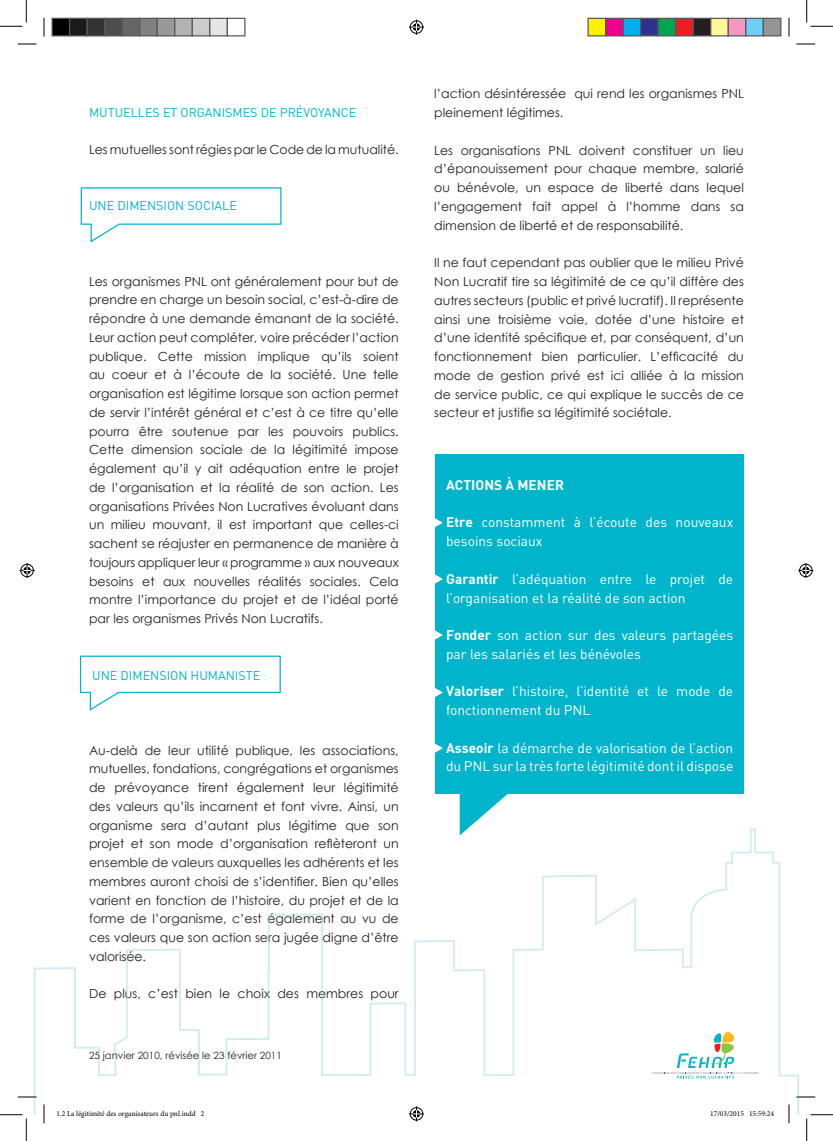
<style>
.page{position:relative;width:833px;height:1141px;background:#fff}
.page>*{position:absolute;margin:0;border:0;box-sizing:border-box;transform-origin:0 0}
.t1{font:13.75px/18.8px "DIN";color:#fff}
.t2{font:13.75px "DIN Bold";color:#fff}
.t3{font:12.5px/18.8px "Century Gothic";color:#231f20;text-align:justify}
.t4{font:12.5px/18.8px "Century Gothic";color:#465256;text-align:justify}
.t5{font:12.5px "DIN";color:#00b5cb}
.t6{font:10px "Century Gothic";color:#231f20}
.t7{font:7.5px "Minion Pro";color:#000}
.s1{font-family:"DIN Bold"}
</style>
<div class="page">
<svg style="left:80px;top:187px;width:202px;height:56px"></svg>
<svg style="left:79px;top:655px;width:202px;height:56px"></svg>
<svg style="left:34px;top:828px;width:764px;height:286px"></svg>
<svg style="left:268px;top:913px;width:55px;height:12px"></svg>
<svg style="left:126px;top:932px;width:197px;height:143px"></svg>
<div style="left:435px;top:454px;width:308px;height:339px;background:#00b5cb"></div>
<svg style="left:459px;top:793px;width:56px;height:42px"></svg>
<svg style="left:435px;top:518px;width:7px;height:9px"></svg>
<svg style="left:435px;top:574px;width:7px;height:10px"></svg>
<svg style="left:435px;top:630px;width:7px;height:10px"></svg>
<svg style="left:435px;top:688px;width:7px;height:9px"></svg>
<svg style="left:435px;top:743px;width:7px;height:10px"></svg>
<svg style="left:651px;top:1031px;width:107px;height:47px"></svg>
<svg style="left:18px;top:43px;width:18px;height:2px"></svg>
<svg style="left:796px;top:43px;width:18px;height:2px"></svg>
<svg style="left:18px;top:1096px;width:18px;height:1px"></svg>
<svg style="left:796px;top:1096px;width:18px;height:1px"></svg>
<svg style="left:43px;top:18px;width:2px;height:18px"></svg>
<svg style="left:43px;top:1104px;width:2px;height:19px"></svg>
<svg style="left:788px;top:18px;width:1px;height:18px"></svg>
<svg style="left:787px;top:1104px;width:2px;height:19px"></svg>
<svg style="left:0;top:0;width:27px;height:27px"></svg>
<svg style="left:0;top:1114px;width:27px;height:26px"></svg>
<svg style="left:806px;top:0;width:26px;height:27px"></svg>
<svg style="left:806px;top:1114px;width:26px;height:26px"></svg>
<svg style="left:409px;top:20px;width:15px;height:15px"></svg>
<svg style="left:409px;top:1106px;width:15px;height:15px"></svg>
<svg style="left:20px;top:563px;width:15px;height:15px"></svg>
<svg style="left:798px;top:563px;width:14px;height:15px"></svg>
<div style="left:52px;top:18px;width:18px;height:18px;background:#000"></div>
<div style="left:51px;top:18px;width:19px;height:18px;border:1px solid #595959"></div>
<div style="left:70px;top:18px;width:17px;height:18px;background:#1a1a1a"></div>
<div style="left:69px;top:18px;width:19px;height:18px;border:1px solid #595959"></div>
<div style="left:87px;top:18px;width:18px;height:18px;background:#333"></div>
<div style="left:86px;top:18px;width:19px;height:18px;border:1px solid #595959"></div>
<div style="left:105px;top:18px;width:17px;height:18px;background:#4d4d4d"></div>
<div style="left:104px;top:18px;width:19px;height:18px;border:1px solid #595959"></div>
<div style="left:122px;top:18px;width:18px;height:18px;background:#666"></div>
<div style="left:121px;top:18px;width:19px;height:18px;border:1px solid #595959"></div>
<div style="left:140px;top:18px;width:17px;height:18px;background:#808080"></div>
<div style="left:139px;top:18px;width:19px;height:18px;border:1px solid #595959"></div>
<div style="left:157px;top:18px;width:18px;height:18px;background:#999"></div>
<div style="left:156px;top:18px;width:19px;height:18px;border:1px solid #595959"></div>
<div style="left:175px;top:18px;width:17px;height:18px;background:#b3b3b3"></div>
<div style="left:174px;top:18px;width:19px;height:18px;border:1px solid #595959"></div>
<div style="left:192px;top:18px;width:18px;height:18px;background:#ccc"></div>
<div style="left:191px;top:18px;width:19px;height:18px;border:1px solid #595959"></div>
<div style="left:210px;top:18px;width:17px;height:18px;background:#e6e6e6"></div>
<div style="left:209px;top:18px;width:19px;height:18px;border:1px solid #595959"></div>
<div style="left:226px;top:18px;width:19px;height:18px;border:1px solid #595959"></div>
<div style="left:587px;top:18px;width:18px;height:18px;background:#fff101"></div>
<div style="left:587px;top:18px;width:19px;height:18px;border:1px solid #595959"></div>
<div style="left:605px;top:18px;width:17px;height:18px;background:#ed028c"></div>
<div style="left:604px;top:18px;width:19px;height:18px;border:1px solid #595959"></div>
<div style="left:622px;top:18px;width:18px;height:18px;background:#00aeef"></div>
<div style="left:622px;top:18px;width:19px;height:18px;border:1px solid #595959"></div>
<div style="left:640px;top:18px;width:17px;height:18px;background:#2e3092"></div>
<div style="left:639px;top:18px;width:19px;height:18px;border:1px solid #595959"></div>
<div style="left:657px;top:18px;width:18px;height:18px;background:#00a54f"></div>
<div style="left:657px;top:18px;width:19px;height:18px;border:1px solid #595959"></div>
<div style="left:675px;top:18px;width:17px;height:18px;background:#ee1d23"></div>
<div style="left:674px;top:18px;width:19px;height:18px;border:1px solid #595959"></div>
<div style="left:692px;top:18px;width:18px;height:18px;background:#231f20"></div>
<div style="left:692px;top:18px;width:19px;height:18px;border:1px solid #595959"></div>
<div style="left:710px;top:18px;width:17px;height:18px;background:#fff79a"></div>
<div style="left:709px;top:18px;width:19px;height:18px;border:1px solid #595959"></div>
<div style="left:727px;top:18px;width:18px;height:18px;background:#f499c2"></div>
<div style="left:727px;top:18px;width:19px;height:18px;border:1px solid #595959"></div>
<div style="left:745px;top:18px;width:17px;height:18px;background:#6bcff6"></div>
<div style="left:744px;top:18px;width:19px;height:18px;border:1px solid #595959"></div>
<div style="left:762px;top:18px;width:18px;height:18px;background:#939598"></div>
<div style="left:762px;top:18px;width:19px;height:18px;border:1px solid #595959"></div>
<svg style="left:57px;top:1109px;width:148px;height:5px"></svg>
<svg style="left:710px;top:1109px;width:33px;height:5px"></svg>
<svg style="left:749px;top:1110px;width:25px;height:4px"></svg>
<p class="t5" style="left:89px;top:104px;width:268px">MUTUELLES ET ORGANISMES DE PRÉVOYANCE</p>
<p class="t3" style="left:89px;top:140px;width:311px">Les mutuelles sont régies par le Code de la mutualité.</p>
<p class="t5" style="left:89px;top:198px;width:149px">UNE DIMENSION SOCIALE</p>
<p class="t3" style="left:89px;top:271px;width:311px">Les organismes PNL ont généralement pour but de prendre en charge un besoin social, c’est-à-dire de répondre à une demande émanant de la société.<br>Leur action peut compléter, voire précéder l’action publique. Cette mission implique qu’ils soient au coeur et à l’écoute de la société. Une telle organisation est légitime lorsque son action permet de servir l’intérêt général et c’est à ce titre qu’elle pourra être soutenue par les pouvoirs publics.<br>Cette dimension sociale de la légitimité impose également qu’il y ait adéquation entre le projet de l’organisation et la réalité de son action. Les organisations Privées Non Lucratives évoluant dans un milieu mouvant, il est important que celles-ci sachent se réajuster en permanence de manière à toujours appliquer leur « programme » aux nouveaux besoins et aux nouvelles réalités sociales. Cela montre l’importance du projet et de l’idéal porté par les organismes Privés Non Lucratifs.</p>
<p class="t5" style="left:92px;top:667px;width:169px">UNE DIMENSION HUMANISTE</p>
<p class="t3" style="left:89px;top:740px;width:311px">Au-delà de leur utilité publique, les associations, mutuelles, fondations, congrégations et organismes de prévoyance tirent également leur légitimité des valeurs qu’ils incarnent et font vivre. Ainsi, un organisme sera d’autant plus légitime que son projet et son mode d’organisation reflèteront un ensemble de valeurs auxquelles les adhérents et les membres auront choisi de s’identifier. Bien qu’elles varient en fonction de l’histoire, du projet et de la</p>
<p class="t4" style="left:89px;top:909px;width:311px">forme de l’organisme, c’est également au vu de ces valeurs que son action sera jugée digne d’être valorisée.</p>
<p class="t4" style="left:89px;top:984px;width:311px">De plus, c’est bien le choix des membres pour</p>
<p class="t6" style="left:89px;top:1048px;width:194px">25 janvier 2010, révisée le 23 février 2011</p>
<p class="t3" style="left:434px;top:84px;width:311px">l’action désintéressée qui rend les organismes PNL pleinement légitimes.</p>
<p class="t3" style="left:434px;top:141px;width:311px">Les organisations PNL doivent constituer un lieu d’épanouissement pour chaque membre, salarié ou bénévole, un espace de liberté dans lequel l’engagement fait appel à l’homme dans sa dimension de liberté et de responsabilité.</p>
<p class="t3" style="left:434px;top:253px;width:311px">Il ne faut cependant pas oublier que le milieu Privé Non Lucratif tire sa légitimité de ce qu’il diffère des autres secteurs (public et privé lucratif). Il représente ainsi une troisième voie, dotée d’une histoire et d’une identité spécifique et, par conséquent, d’un fonctionnement bien particulier. L’efficacité du mode de gestion privé est ici alliée à la mission de service public, ce qui explique le succès de ce secteur et justifie sa légitimité sociétale.</p>
<p class="t2" style="left:446px;top:476px;width:119px">ACTIONS À MENER</p>
<p class="t1" style="left:446px;top:513px;width:288px"><span class="s1">Etre</span> constamment à l’écoute des nouveaux besoins sociaux</p>
<p class="t1" style="left:446px;top:569px;width:288px"><span class="s1">Garantir</span> l’adéquation entre le projet de l’organisation et la réalité de son action</p>
<p class="t1" style="left:446px;top:625px;width:288px"><span class="s1">Fonder</span> son action sur des valeurs partagées par les salariés et les bénévoles</p>
<p class="t1" style="left:446px;top:681px;width:288px"><span class="s1">Valoriser</span> l’histoire, l’identité et le mode de fonctionnement du PNL</p>
<p class="t1" style="left:446px;top:738px;width:288px"><span class="s1">Asseoir</span> la démarche de valorisation de l’action du PNL sur la très forte légitimité dont il dispose</p>
<p class="t7" style="left:56px;top:1108px;width:149px">1.2 La légitimité des organisateurs du pnl.indd 2</p>
<p class="t7" style="left:709px;top:1108px;width:65px">17/03/2015 15:59:24</p>
</div>
